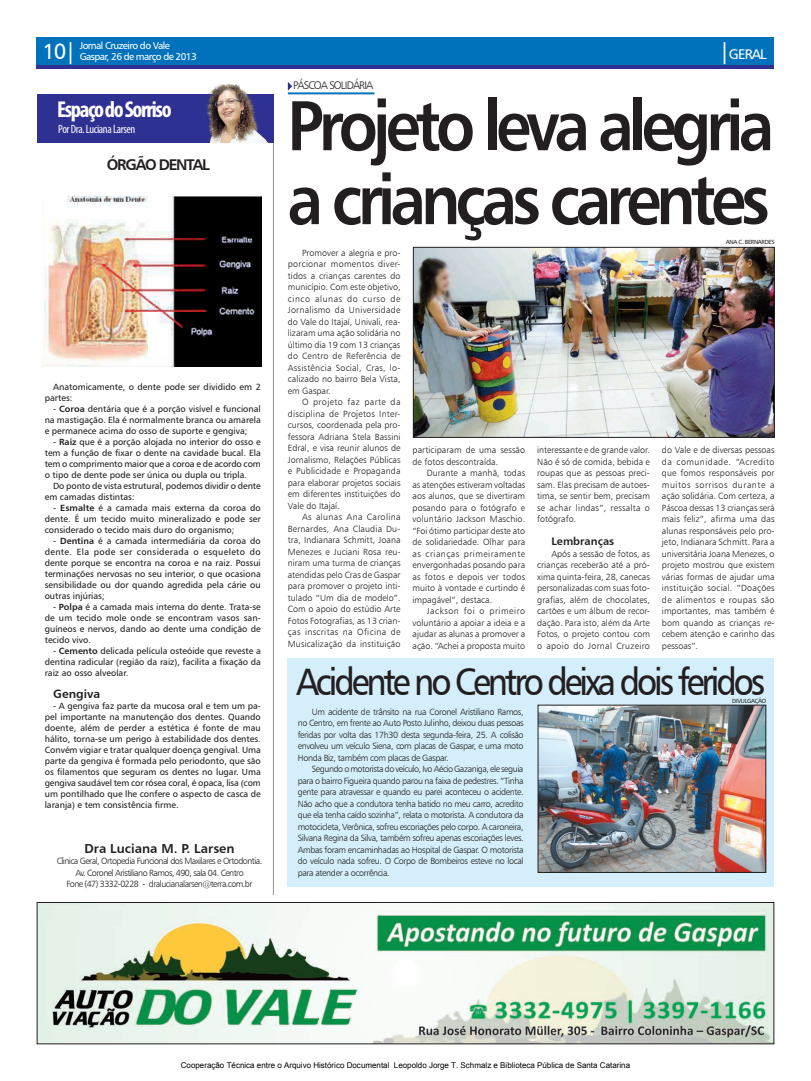
<style>
.page{position:relative;width:811px;height:1081px;background:#fff}
.page>*{position:absolute;margin:0;border:0;box-sizing:border-box;transform-origin:0 0}
.t1{font:70.5px/73.9px "Humanist 777 BT Bold B";letter-spacing:-.08em;color:#231f20;scale:.9 1}
.t2{font:38.2px "Humanist 777 BT Roman B";letter-spacing:-.09em;color:#231f20;scale:.9 1}
.t3{font:700 condensed 23px "Myriad Pro";letter-spacing:-.06em;color:#fff}
.t4{font:22px "Humanist 777 BT Roman B";color:#fff}
.t5{font:15.5px "Humanist 777 BT Bold B";letter-spacing:-.08em;color:#231f20}
.t6{font:14px "Humanist 777 BT Roman B";letter-spacing:-.06em;color:#fff}
.t7{font:13px "Humanist 777 BT Bold B";color:#231f20}
.t8{font:condensed 12px "Myriad Pro";letter-spacing:-.03em;color:#fff}
.t9{font:12px "Humanist 777 BT Bold B";color:#231f20}
.t10{font:11px "Humanist 777 BT Light B";letter-spacing:-.08em;color:#231f20}
.t11{font:11px "Humanist 777 BT Bold B";color:#231f20}
.t12{font:10px/11px "Humanist 777 BT Roman B";letter-spacing:-.06em;color:#fff}
.t13{font:9px/11.5px "Humanist 777 BT Light B";color:#231f20;text-align:justify}
.t14{font:9px/11px "Humanist 777 BT Roman B";color:#231f20;text-align:justify}
.t15{font:9px/11.5px "Humanist 777 BT Light B";letter-spacing:-.06em;color:#231f20;text-align:center}
.t16{font:8px "Arial";color:#000}
.t17{font:6px "Humanist 777 BT Roman B";letter-spacing:-.05em;color:#231f20}
.s1{font-size:22px}
.s2{font-family:"Humanist 777 BT Bold B"}
</style>
<div class="page">
<div style="left:37px;top:37px;width:737px;height:28px;background:#0072bc"></div>
<hr style="left:37px;top:65px;width:737px;height:3px;background:#2e3092">
<img style="left:415px;top:249px;width:357px;height:186px">
<div style="left:413px;top:247px;width:361px;height:190px;border:1px solid #231f20"></div>
<div style="left:287px;top:658px;width:487px;height:228px;background:#d4effb"></div>
<hr style="left:288px;top:92px;width:86px;height:2px;background:#0072bc">
<svg style="left:288px;top:82px;width:4px;height:9px"></svg>
<img style="left:39px;top:903px;width:733px;height:138px">
<div style="left:37px;top:901px;width:737px;height:142px;border:1px solid #231f20"></div>
<hr style="left:273px;top:94px;width:1px;height:800px;background:#939598">
<div style="left:37px;top:95px;width:237px;height:48px;background:#2e3092"></div>
<img style="left:205px;top:84px;width:63px;height:59px">
<img style="left:43px;top:196px;width:219px;height:170px">
<img style="left:540px;top:706px;width:224px;height:164px">
<div style="left:538px;top:704px;width:228px;height:168px;border:1px solid #231f20"></div>
<h3 class="t4" style="left:43px;top:37px;width:35px">10|</h3>
<h3 class="t6" style="left:719px;top:45px;width:49px"><span class="s1">|</span>GERAL</h3>
<p class="t12" style="left:80px;top:40px;width:119px">Jornal Cruzeiro do Vale<br>Gaspar, 26 de março de 2013</p>
<h3 class="t3" style="left:57px;top:95px;width:116px">Espaço do Sorriso</h3>
<h3 class="t8" style="left:58px;top:121px;width:79px">Por Dra. Luciana Larsen</h3>
<h3 class="t5" style="left:107px;top:155px;width:101px">Órgão Dental</h3>
<p class="t14" style="left:45px;top:381px;width:218px;text-indent:9px">Anatomicamente, o dente pode ser dividido em 2 partes:</p>
<p class="t14" style="left:45px;top:403px;width:218px;text-indent:9px">- <span class="s2">Coroa</span> dentária que é a porção visível e funcional na mastigação. Ela é normalmente branca ou amarela e permanece acima do osso de suporte e gengiva;</p>
<p class="t14" style="left:45px;top:436px;width:218px;text-indent:9px">- <span class="s2">Raiz</span> que é a porção alojada no interior do osso e tem a função de fixar o dente na cavidade bucal. Ela tem o comprimento maior que a coroa e de acordo com o tipo de dente pode ser única ou dupla ou tripla.</p>
<p class="t14" style="left:45px;top:480px;width:217px;text-indent:9px">Do ponto de vista estrutural, podemos dividir o dente em camadas distintas:</p>
<p class="t14" style="left:45px;top:502px;width:218px;text-indent:9px">- <span class="s2">Esmalte</span> é a camada mais externa da coroa do dente. É um tecido muito mineralizado e pode ser considerado o tecido mais duro do organismo;</p>
<p class="t14" style="left:45px;top:535px;width:218px;text-indent:9px">- <span class="s2">Dentina</span> é a camada intermediária da coroa do dente. Ela pode ser considerada o esqueleto do dente porque se encontra na coroa e na raiz. Possui terminações nervosas no seu interior, o que ocasiona sensibilidade ou dor quando agredida pela cárie ou outras injúrias;</p>
<p class="t14" style="left:45px;top:601px;width:218px;text-indent:8px">- <span class="s2">Polpa</span> é a camada mais interna do dente. Trata-se de um tecido mole onde se encontram vasos san&shy;guíneos e nervos, dando ao dente uma condição de tecido vivo.</p>
<p class="t14" style="left:45px;top:645px;width:218px;text-indent:9px">- <span class="s2">Cemento</span> delicada película osteóide que reveste a dentina radicular (região da raiz), facilita a fixação da raiz ao osso alveolar.</p>
<h3 class="t9" style="left:53px;top:686px;width:48px">Gengiva</h3>
<p class="t14" style="left:45px;top:700px;width:218px;text-indent:8px">- A gengiva faz parte da mucosa oral e tem um pa&shy;pel importante na manutenção dos dentes. Quando doente, além de perder a estética é fonte de mau hálito, torna-se um perigo à estabilidade dos dentes.<br>Convém vigiar e tratar qualquer doença gengival. Uma parte da gengiva é formada pelo periodonto, que são os filamentos que seguram os dentes no lugar. Uma gengiva saudável tem cor rósea coral, é opaca, lisa (com um pontilhado que lhe confere o aspecto de casca de laranja) e tem consistência firme.</p>
<h3 class="t7" style="left:85px;top:839px;width:151px">Dra Luciana M. P. Larsen</h3>
<p class="t15" style="left:57px;top:854px;width:207px">Clinica Geral, Ortopedia Funcional dos Maxilares e Ortodontia.<br>Av. Coronel Aristiliano Ramos, 490, sala 04. Centro<br>Fone (47) 3332-0228 - dralucianalarsen@terra.com.br</p>
<p class="t10" style="left:293px;top:78px;width:82px">PÁSCOA SOLIDÁRIA</p>
<h1 class="t1" style="left:287px;top:87px;width:542px">Projeto leva alegria a crianças carentes</h1>
<p class="t17" style="left:726px;top:238px;width:50px">ana c. bernardes</p>
<p class="t13" style="left:288px;top:246px;width:114px;text-indent:14px">Promover a alegria e pro&shy;porcionar momentos diver&shy;tidos a crianças carentes do município. Com este objetivo, cinco alunas do curso de Jornalismo da Universidade do Vale do Itajaí, Univali, rea&shy;lizaram uma ação solidária no último dia 19 com 13 crianças do Centro de Referência de Assistência Social, Cras, lo&shy;calizado no bairro Bela Vista, em Gaspar.</p>
<p class="t13" style="left:288px;top:396px;width:114px;text-indent:14px">O projeto faz parte da disciplina de Projetos Inter&shy;cursos, coordenada pela pro&shy;fessora Adriana Stela Bassini Edral, e visa reunir alunos de Jornalismo, Relações Públicas e Publicidade e Propaganda para elaborar projetos sociais em diferentes instituições do Vale do Itajaí.</p>
<p class="t13" style="left:288px;top:511px;width:114px;text-indent:14px">As alunas Ana Carolina Bernardes, Ana Claudia Du&shy;tra, Indianara Schmitt, Joana Menezes e Juciani Rosa reu&shy;niram uma turma de crianças atendidas pelo Cras de Gaspar para promover o projeto inti&shy;tulado “Um dia de modelo”.<br>Com o apoio do estúdio Arte Fotos Fotografias, as 13 crian&shy;ças inscritas na Oficina de Musicalização da instituição</p>
<p class="t13" style="left:662px;top:444px;width:114px">do Vale e de diversas pessoas da comunidade. “Acredito que fomos responsáveis por muitos sorrisos durante a ação solidária. Com certeza, a Páscoa dessas 13 crianças será mais feliz”, afirma uma das alunas responsáveis pelo pro&shy;jeto, Indianara Schmitt. Para a universitária Joana Menezes, o projeto mostrou que existem várias formas de ajudar uma instituição social. “Doações de alimentos e roupas são importantes, mas também é bom quando as crianças re&shy;cebem atenção e carinho das pessoas”.</p>
<h2 class="t2" style="left:296px;top:658px;width:522px">Acidente no Centro deixa dois feridos</h2>
<p class="t13" style="left:298px;top:705px;width:227px;text-indent:14px">Um acidente de trânsito na rua Coronel Aristiliano Ramos, no Centro, em frente ao Auto Posto Julinho, deixou duas pessoas feridas por volta das 17h30 desta segunda-feira, 25. A colisão envolveu um veículo Siena, com placas de Gaspar, e uma moto Honda Biz, também com placas de Gaspar.</p>
<p class="t13" style="left:298px;top:762px;width:227px;text-indent:14px">Segundo o motorista do veículo, Ivo Aécio Gazaniga, ele seguia para o bairro Figueira quando parou na faixa de pedestres. “Tinha gente para atravessar e quando eu parei aconteceu o acidente.<br>Não acho que a condutora tenha batido no meu carro, acredito que ela tenha caído sozinha”, relata o motorista. A condutora da motocicleta, Verônica, sofreu escoriações pelo corpo. A caroneira, Silvana Regina da Silva, também sofreu apenas escoriações leves.<br>Ambas foram encaminhadas ao Hospital de Gaspar. O motorista do veículo nada sofreu. O Corpo de Bombeiros esteve no local para atender a ocorrência.</p>
<p class="t13" style="left:412px;top:444px;width:114px">participaram de uma sessão de fotos descontraída.</p>
<p class="t13" style="left:412px;top:467px;width:114px;text-indent:14px">Durante a manhã, todas as atenções estiveram voltadas aos alunos, que se divertiram posando para o fotógrafo e voluntário Jackson Maschio. “Foi ótimo participar deste ato de solidariedade. Olhar para as crianças primeiramente envergonhadas posando para as fotos e depois ver todos muito à vontade e curtindo é impagável”, destaca.</p>
<p class="t13" style="left:412px;top:605px;width:114px;text-indent:14px">Jackson foi o primeiro voluntário a apoiar a ideia e a ajudar as alunas a promover a ação. “Achei a proposta muito</p>
<p class="t13" style="left:537px;top:444px;width:114px">interessante e de grande valor.<br>Não é só de comida, bebida e roupas que as pessoas preci&shy;sam. Elas precisam de autoes&shy;tima, se sentir bem, precisam se achar lindas”, ressalta o fotógrafo.</p>
<p class="t11" style="left:551px;top:534px;width:64px">Lembranças</p>
<p class="t13" style="left:537px;top:547px;width:114px;text-indent:14px">Após a sessão de fotos, as crianças receberão até a pró&shy;xima quinta-feira, 28, canecas personalizadas com suas foto&shy;grafias, além de chocolates, cartões e um álbum de recor&shy;dação. Para isto, além da Arte Fotos, o projeto contou com o apoio do Jornal Cruzeiro</p>
<p class="t17" style="left:732px;top:697px;width:10px">divulga</p>
<p class="t17" style="left:755px;top:697px;width:13px">ção</p>
<p class="t16" style="left:181px;top:1059px;width:451px">Cooperação Técnica entre o Arquivo Histórico Documental Leopoldo Jorge T. Schmalz e Biblioteca Pública de Santa Catarina</p>
</div>
